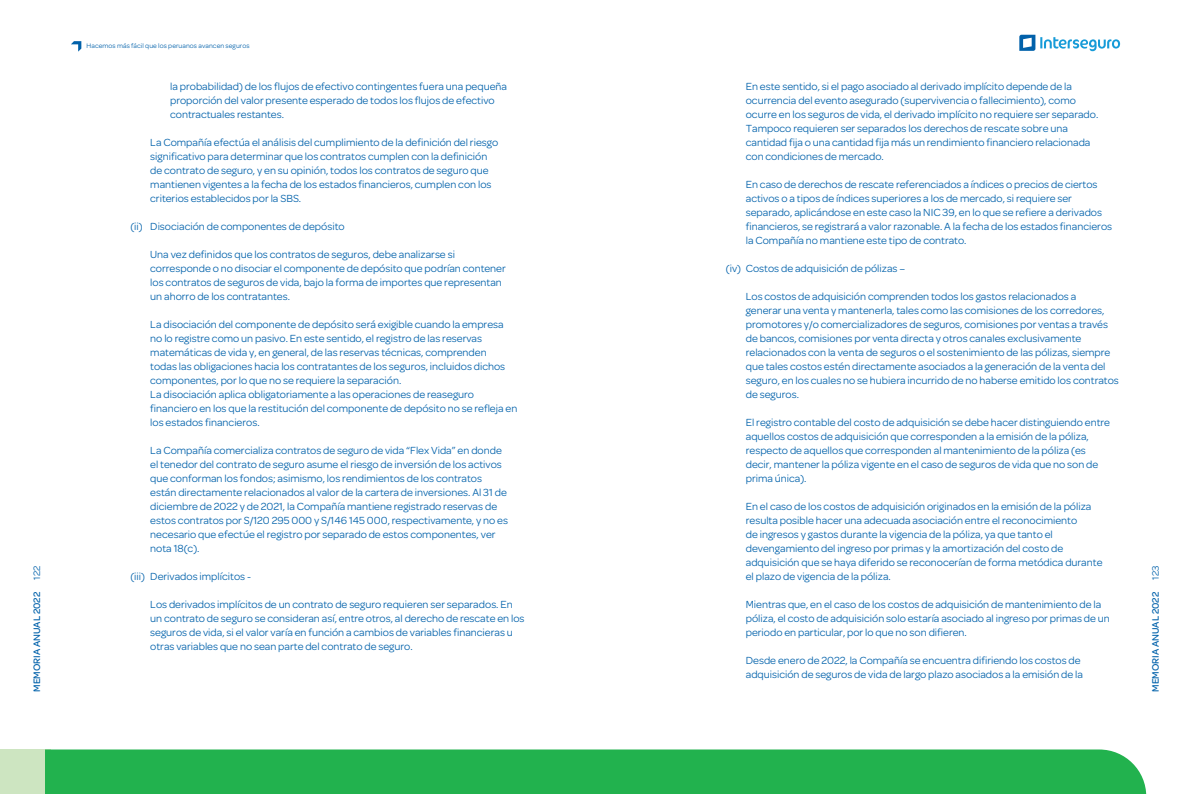
<style>
.page{position:relative;width:1191px;height:794px;background:#fff}
.page>*{position:absolute;margin:0;border:0;box-sizing:border-box;transform-origin:0 0}
.Cuerpo_de_texto{font:11px/14px "Omnes";color:#0161aa}
.t1{font:500 10px "Omnes";color:#0161aa}
.t2{font:7px "Omnes";letter-spacing:.01em;color:#0161aa}
.s1{font-weight:400}
</style>
<div class="page">
<svg style="left:1019px;top:35px;width:101px;height:16px"></svg>
<svg style="left:71px;top:41px;width:10px;height:11px"></svg>
<div style="left:0;top:749px;width:51px;height:45px;background:#cde5c1"></div>
<div style="left:45px;top:749px;width:1101px;height:45px;background:#22b24e"></div>
<p class="t1" style="left:31px;top:692px;width:127px;rotate:-90deg">MEMORIA ANUAL 2022 <span class="s1">122</span></p>
<p class="t2" style="left:87px;top:42px;width:164px">Hacemos más fácil que los peruanos avancen seguros</p>
<p class="Cuerpo_de_texto" style="left:170px;top:79px;width:338px">la probabilidad) de los flujos de efectivo contingentes fuera una pequeña proporción del valor presente esperado de todos los flujos de efectivo contractuales restantes.</p>
<p class="Cuerpo_de_texto" style="left:150px;top:135px;width:349px">La Compañía efectúa el análisis del cumplimiento de la definición del riesgo significativo para determinar que los contratos cumplen con la definición de contrato de seguro, y en su opinión, todos los contratos de seguro que mantienen vigentes a la fecha de los estados financieros, cumplen con los criterios establecidos por la SBS.</p>
<p class="Cuerpo_de_texto" style="left:130px;top:219px;width:216px">(ii) Disociación de componentes de depósito</p>
<p class="Cuerpo_de_texto" style="left:150px;top:247px;width:357px">Una vez definidos que los contratos de seguros, debe analizarse si corresponde o no disociar el componente de depósito que podrían contener los contratos de seguros de vida, bajo la forma de importes que representan un ahorro de los contratantes.</p>
<p class="Cuerpo_de_texto" style="left:150px;top:317px;width:356px">La disociación del componente de depósito será exigible cuando la empresa no lo registre como un pasivo. En este sentido, el registro de las reservas matemáticas de vida y, en general, de las reservas técnicas, comprenden todas las obligaciones hacia los contratantes de los seguros, incluidos dichos componentes, por lo que no se requiere la separación.</p>
<p class="Cuerpo_de_texto" style="left:150px;top:387px;width:368px">La disociación aplica obligatoriamente a las operaciones de reaseguro financiero en los que la restitución del componente de depósito no se refleja en los estados financieros.</p>
<p class="Cuerpo_de_texto" style="left:150px;top:443px;width:359px">La Compañía comercializa contratos de seguro de vida “Flex Vida” en donde el tenedor del contrato de seguro asume el riesgo de inversión de los activos que conforman los fondos; asimismo, los rendimientos de los contratos están directamente relacionados al valor de la cartera de inversiones. Al 31 de diciembre de 2022 y de 2021, la Compañía mantiene registrado reservas de estos contratos por S/120 295 000 y S/146 145 000, respectivamente, y no es necesario que efectúe el registro por separado de estos componentes, ver nota 18(c).</p>
<p class="Cuerpo_de_texto" style="left:130px;top:569px;width:122px">(iii) Derivados implícitos -</p>
<p class="Cuerpo_de_texto" style="left:150px;top:597px;width:376px">Los derivados implícitos de un contrato de seguro requieren ser separados. En un contrato de seguro se consideran así, entre otros, al derecho de rescate en los seguros de vida, si el valor varía en función a cambios de variables financieras u otras variables que no sean parte del contrato de seguro.</p>
<p class="Cuerpo_de_texto" style="left:746px;top:79px;width:354px">En este sentido, si el pago asociado al derivado implícito depende de la ocurrencia del evento asegurado (supervivencia o fallecimiento), como ocurre en los seguros de vida, el derivado implícito no requiere ser separado.<br>Tampoco requieren ser separados los derechos de rescate sobre una cantidad fija o una cantidad fija más un rendimiento financiero relacionada con condiciones de mercado.</p>
<p class="Cuerpo_de_texto" style="left:746px;top:177px;width:368px">En caso de derechos de rescate referenciados a índices o precios de ciertos activos o a tipos de índices superiores a los de mercado, si requiere ser separado, aplicándose en este caso la NIC 39, en lo que se refiere a derivados financieros, se registrará a valor razonable. A la fecha de los estados financieros la Compañía no mantiene este tipo de contrato.</p>
<p class="Cuerpo_de_texto" style="left:726px;top:261px;width:181px">(iv) Costos de adquisición de pólizas –</p>
<p class="Cuerpo_de_texto" style="left:746px;top:289px;width:375px">Los costos de adquisición comprenden todos los gastos relacionados a<br>generar una venta y mantenerla, tales como las comisiones de los corredores, promotores y/o comercializadores de seguros, comisiones por ventas a través de bancos, comisiones por venta directa y otros canales exclusivamente relacionados con la venta de seguros o el sostenimiento de las pólizas, siempre que tales costos estén directamente asociados a la generación de la venta del seguro, en los cuales no se hubiera incurrido de no haberse emitido los contratos de seguros.</p>
<p class="Cuerpo_de_texto" style="left:746px;top:415px;width:366px">El registro contable del costo de adquisición se debe hacer distinguiendo entre aquellos costos de adquisición que corresponden a la emisión de la póliza, respecto de aquellos que corresponden al mantenimiento de la póliza (es decir, mantener la póliza vigente en el caso de seguros de vida que no son de prima única).</p>
<p class="Cuerpo_de_texto" style="left:746px;top:499px;width:358px">En el caso de los costos de adquisición originados en la emisión de la póliza resulta posible hacer una adecuada asociación entre el reconocimiento<br>de ingresos y gastos durante la vigencia de la póliza, ya que tanto el devengamiento del ingreso por primas y la amortización del costo de adquisición que se haya diferido se reconocerían de forma metódica durante el plazo de vigencia de la póliza.</p>
<p class="Cuerpo_de_texto" style="left:746px;top:597px;width:366px">Mientras que, en el caso de los costos de adquisición de mantenimiento de la póliza, el costo de adquisición solo estaría asociado al ingreso por primas de un periodo en particular, por lo que no son difieren.</p>
<p class="Cuerpo_de_texto" style="left:746px;top:653px;width:339px">Desde enero de 2022, la Compañía se encuentra difiriendo los costos de adquisición de seguros de vida de largo plazo asociados a la emisión de la</p>
<p class="t1" style="left:1150px;top:692px;width:127px;rotate:-90deg">MEMORIA ANUAL 2022 <span class="s1">123</span></p>
</div>
